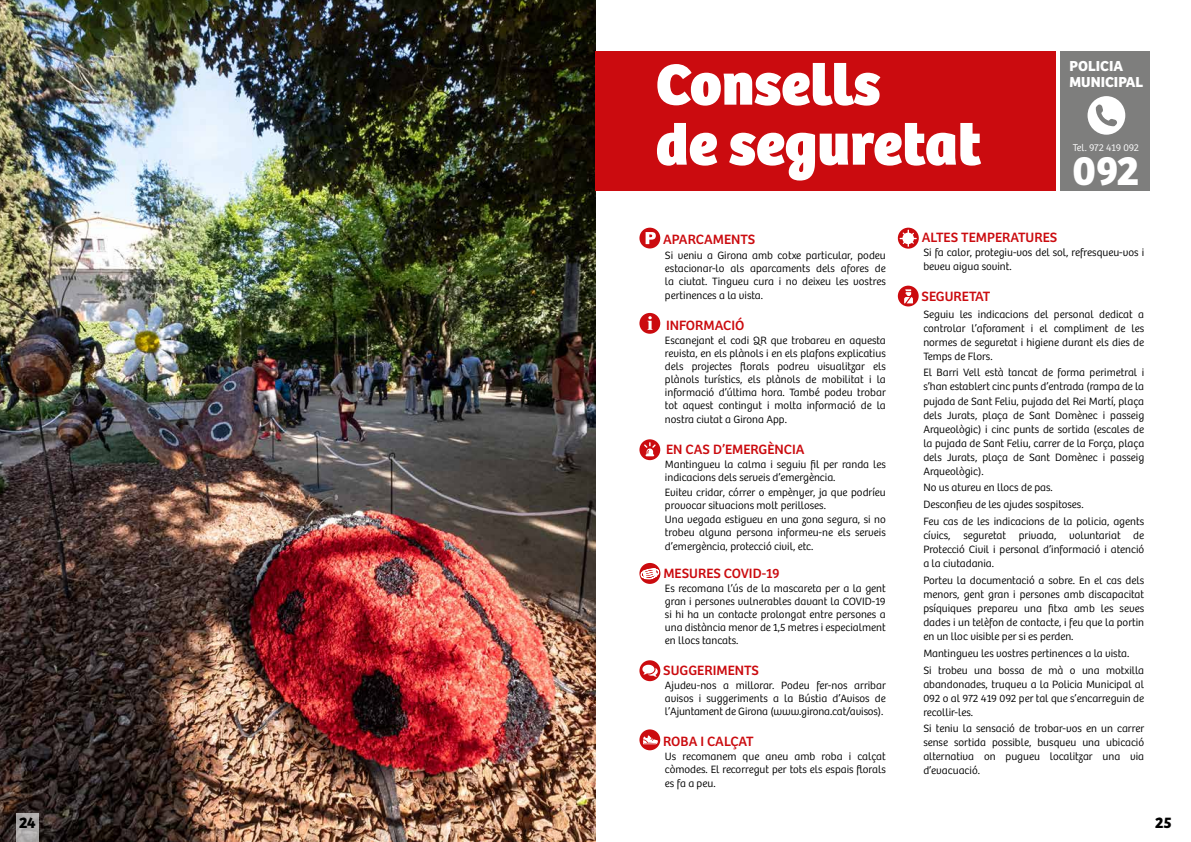
<style>
.page{position:relative;width:1191px;height:842px;background:#fff}
.page>*{position:absolute;margin:0;border:0;box-sizing:border-box;transform-origin:0 0}
.t1{font:800 60px/60px "Bree";color:#fff}
.t2{font:700 42.7px "Bree";color:#fff}
.t3{font:700 16px "Bree";color:#000}
.t4{font:700 15px/16px "Bree";color:#fff}
.t5{font:14px "Bree";color:#cb0b0f}
.t6{font:300 11px/14px "Bree";color:#000;text-align:justify}
.t7{font:300 10.2px "Bree";letter-spacing:-.005em;color:#fff}
</style>
<div class="page">
<img style="left:0;top:0;width:595px;height:842px">
<div style="left:595px;top:51px;width:461px;height:140px;background:#cb0b0f"></div>
<svg style="left:639px;top:228px;width:21px;height:20px"></svg>
<svg style="left:639px;top:313px;width:21px;height:21px"></svg>
<svg style="left:639px;top:439px;width:21px;height:21px"></svg>
<div style="left:639px;top:563px;width:21px;height:21px;background:#cb0b0f;border-radius:50%"></div>
<svg style="left:640px;top:566px;width:19px;height:15px"></svg>
<svg style="left:639px;top:660px;width:21px;height:21px"></svg>
<svg style="left:639px;top:729px;width:21px;height:21px"></svg>
<svg style="left:897px;top:228px;width:21px;height:21px"></svg>
<svg style="left:897px;top:286px;width:21px;height:20px"></svg>
<div style="left:1060px;top:51px;width:89px;height:140px;background:#7e7e7d"></div>
<svg style="left:1087px;top:96px;width:38px;height:39px"></svg>
<svg style="left:16px;top:813px;width:23px;height:29px"></svg>
<h1 class="t1" style="left:656px;top:55px;width:327px">Consells<br>de seguretat</h1>
<h3 class="t4" style="left:1069px;top:58px;width:75px">POLICIA<br>MUNICIPAL</h3>
<p class="t7" style="left:1072px;top:142px;width:68px">Tel. 972 419 092</p>
<h2 class="t2" style="left:1072px;top:145px;width:68px">092</h2>
<p class="t5" style="left:663px;top:231px;width:93px">APARCAMENTS</p>
<p class="t6" style="left:665px;top:249px;width:222px;line-height:13px">Si veniu a Girona amb cotxe particular, podeu estacionar-lo als aparcaments dels afores de la ciutat. Tingueu cura i no deixeu les vostres</p>
<p class="t6" style="left:665px;top:288px;width:100px">pertinences a la vista.</p>
<p class="t5" style="left:666px;top:317px;width:80px">INFORMACIÓ</p>
<p class="t6" style="left:665px;top:334px;width:222px;line-height:13px">Escanejant el codi QR que trobareu en aquesta revista, en els plànols i en els plafons explicatius dels projectes florals podreu visualitzar els plànols turístics, els plànols de mobilitat i la informació d’última hora. També podeu trobar tot aquest contingut i molta informació de la</p>
<p class="t6" style="left:665px;top:412px;width:124px">nostra ciutat a Girona App.</p>
<p class="t5" style="left:666px;top:441px;width:140px">EN CAS D’EMERGÈNCIA</p>
<p class="t6" style="left:665px;top:458px;width:222px;line-height:13px">Mantingueu la calma i seguiu fil per randa les indicacions dels serveis d’emergència.</p>
<p class="t6" style="left:665px;top:486px;width:222px;line-height:13px">Eviteu cridar, córrer o empènyer, ja que podríeu provocar situacions molt perilloses.</p>
<p class="t6" style="left:665px;top:513px;width:222px;line-height:13.2px">Una vegada estigueu en una zona segura, si no trobeu alguna persona informeu-ne els serveis d’emergència, protecció civil, etc.</p>
<p class="t5" style="left:663px;top:565px;width:118px">MESURES COVID-19</p>
<p class="t6" style="left:665px;top:582px;width:222px;line-height:13px">Es recomana l’ús de la mascareta per a la gent gran i persones vulnerables davant la COVID-19 si hi ha un contacte prolongat entre persones a una distància menor de 1,5 metres i especialment en llocs tancats.</p>
<p class="t5" style="left:663px;top:662px;width:97px">SUGGERIMENTS</p>
<p class="t6" style="left:665px;top:679px;width:222px;line-height:13px">Ajudeu-nos a millorar. Podeu fer-nos arribar avisos i suggeriments a la Bústia d’Avisos de l’Ajuntament de Girona (www.girona.cat/avisos).</p>
<p class="t5" style="left:663px;top:733px;width:92px">ROBA I CALÇAT</p>
<p class="t6" style="left:665px;top:750px;width:222px;line-height:13px">Us recomanem que aneu amb roba i calçat còmodes. El recorregut per tots els espais florals</p>
<p class="t6" style="left:665px;top:777px;width:52px">es fa a peu.</p>
<p class="t5" style="left:921px;top:229px;width:137px">ALTES TEMPERATURES</p>
<p class="t6" style="left:923px;top:245px;width:222px">Si fa calor, protegiu-vos del sol, refresqueu-vos i beveu aigua sovint.</p>
<p class="t5" style="left:921px;top:288px;width:70px">SEGURETAT</p>
<p class="t6" style="left:923px;top:307px;width:222px">Seguiu les indicacions del personal dedicat a controlar l’aforament i el compliment de les normes de seguretat i higiene durant els dies de Temps de Flors.</p>
<p class="t6" style="left:923px;top:366px;width:222px">El Barri Vell està tancat de forma perimetral i s’han establert cinc punts d’entrada (rampa de la pujada de Sant Feliu, pujada del Rei Martí, plaça dels Jurats, plaça de Sant Domènec i passeig Arqueològic) i cinc punts de sortida (escales de la pujada de Sant Feliu, carrer de la Força, plaça dels Jurats, plaça de Sant Domènec i passeig Arqueològic).</p>
<p class="t6" style="left:923px;top:479px;width:222px;line-height:16.8px;text-align:left">No us atureu en llocs de pas.<br>Desconfieu de les ajudes sospitoses.<br>Feu cas de les indicacions de la policia, agents</p>
<p class="t6" style="left:923px;top:529px;width:222px">cívics, seguretat privada, voluntariat de Protecció Civil i personal d’informació i atenció a la ciutadania.</p>
<p class="t6" style="left:923px;top:573px;width:222px">Porteu la documentació a sobre. En el cas dels menors, gent gran i persones amb discapacitat psíquiques prepareu una fitxa amb les seves dades i un telèfon de contacte, i feu que la portin en un lloc visible per si es perden.</p>
<p class="t6" style="left:923px;top:645px;width:222px;line-height:16.8px">Mantingueu les vostres pertinences a la vista.<br>Si trobeu una bossa de mà o una motxilla</p>
<p class="t6" style="left:923px;top:677px;width:222px">abandonades, truqueu a la Policia Municipal al 092 o al 972 419 092 per tal que s’encarreguin de recollir-les.</p>
<p class="t6" style="left:923px;top:722px;width:222px">Si teniu la sensació de trobar-vos en un carrer sense sortida possible, busqueu una ubicació alternativa on pugueu localitzar una via d’evacuació.</p>
<h3 class="t3" style="left:19px;top:813px;width:18px">24</h3>
<h3 class="t3" style="left:1155px;top:813px;width:18px">25</h3>
</div>
